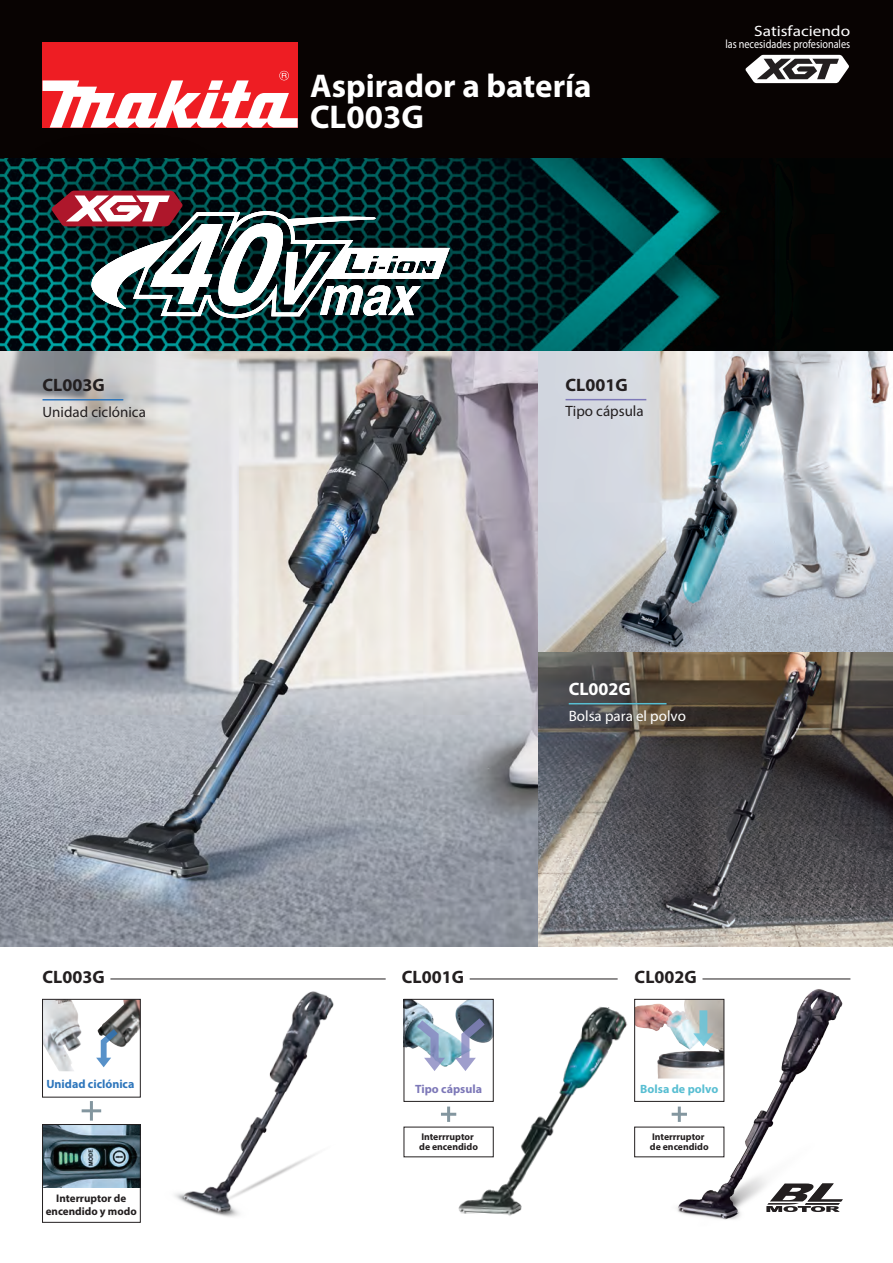
<style>
.page{position:relative;width:893px;height:1263px;background:#fff}
.page>*{position:absolute;margin:0;border:0;box-sizing:border-box;transform-origin:0 0}
.t1{font:700 33px "Myriad Pro";color:#fff}
.t2{font:700 18px "Myriad Pro";color:#231f20}
.t3{font:700 18px "Myriad Pro";color:#fff}
.t4{font:15px "Myriad Pro";color:#231f20}
.t5{font:15px "Myriad Pro";color:#fff}
.t6{font:15px "Myriad Pro";color:#fff;scale:1.15 1}
.t7{font:12px "Myriad Pro";color:#fff;scale:.85 1}
.t8{font:700 12px "Myriad Pro";color:#2e76bc}
.t9{font:700 12px "Myriad Pro";color:#58bed2}
.t10{font:700 12px "Myriad Pro";color:#7d78b8}
.t11{font:700 11.1px/13.5px "Myriad Pro";color:#231f20;text-align:center}
.t12{font:700 9.75px/10.5px "Myriad Pro";color:#231f20}
</style>
<div class="page">
<img style="left:537px;top:350px;width:356px;height:302px">
<img style="left:537px;top:652px;width:356px;height:294px">
<img style="left:0;top:350px;width:537px;height:596px">
<div style="left:0;top:0;width:893px;height:159px;background:#080302"></div>
<div style="left:43px;top:43px;width:255px;height:85px;background:#ee1d23"></div>
<svg style="left:43px;top:71px;width:255px;height:56px"></svg>
<img style="left:119px;top:979px;width:267px;height:238px">
<img style="left:431px;top:998px;width:197px;height:218px">
<img style="left:634px;top:978px;width:217px;height:242px">
<svg style="left:745px;top:55px;width:104px;height:28px;background:#9a9898"></svg>
<img style="left:514px;top:159px;width:379px;height:191px">
<img style="left:0;top:127px;width:514px;height:255px">
<svg style="left:51px;top:191px;width:399px;height:127px"></svg>
<hr style="left:441px;top:1113px;width:15px;height:3px;background:#83969f">
<hr style="left:447px;top:1106px;width:3px;height:16px;background:#83969f">
<div style="left:404px;top:999px;width:89px;height:79px;background:#fff"></div>
<img style="left:406px;top:1001px;width:85px;height:66px">
<svg style="left:455px;top:1018px;width:30px;height:53px"></svg>
<svg style="left:417px;top:1020px;width:28px;height:51px"></svg>
<div style="left:404px;top:999px;width:89px;height:102px;border:1px solid #231f20"></div>
<hr style="left:672px;top:1113px;width:15px;height:3px;background:#83969f">
<hr style="left:678px;top:1106px;width:3px;height:16px;background:#83969f">
<hr style="left:43px;top:399px;width:80px;height:1px;background:#2e76bc">
<hr style="left:566px;top:399px;width:80px;height:1px;background:#7d78b8">
<hr style="left:569px;top:703px;width:97px;height:1px;background:#58bed2">
<div style="left:759px;top:1179px;width:91px;height:37px;background:#fff"></div>
<svg style="left:767px;top:1183px;width:76px;height:29px"></svg>
<hr style="left:470px;top:978px;width:148px;height:1px;background:#231f20">
<hr style="left:702px;top:978px;width:148px;height:1px;background:#231f20">
<hr style="left:110px;top:978px;width:276px;height:1px;background:#231f20">
<hr style="left:82px;top:1109px;width:19px;height:3px;background:#83969f">
<hr style="left:90px;top:1101px;width:3px;height:19px;background:#83969f">
<div style="left:43px;top:1124px;width:97px;height:98px;background:#fff"></div>
<img style="left:44px;top:1126px;width:95px;height:62px">
<div style="left:42px;top:1124px;width:99px;height:99px;border:1px solid #231f20"></div>
<div style="left:43px;top:999px;width:97px;height:98px;background:#fff"></div>
<img style="left:44px;top:1001px;width:95px;height:70px">
<div style="left:42px;top:999px;width:99px;height:98px;border:1px solid #231f20"></div>
<svg style="left:96px;top:1029px;width:22px;height:38px"></svg>
<img style="left:636px;top:1001px;width:83px;height:61px">
<div style="left:634px;top:999px;width:90px;height:102px;border:1px solid #231f20"></div>
<svg style="left:693px;top:1010px;width:20px;height:36px"></svg>
<h2 class="t2" style="left:43px;top:373px;width:64px">CL003G</h2>
<h3 class="t4" style="left:43px;top:402px;width:105px">Unidad ciclónica</h3>
<h1 class="t1" style="left:310px;top:64px;width:283px">Aspirador a batería</h1>
<h1 class="t1" style="left:310px;top:95px;width:115px">CL003G</h1>
<h3 class="t6" style="left:754px;top:22px;width:85px">Satisfaciendo</h3>
<p class="t7" style="left:725px;top:37px;width:148px">las necesidades profesionales</p>
<h2 class="t2" style="left:566px;top:373px;width:64px">CL001G</h2>
<h3 class="t4" style="left:566px;top:402px;width:80px">Tipo cápsula</h3>
<h2 class="t3" style="left:569px;top:677px;width:64px">CL002G</h2>
<h3 class="t5" style="left:569px;top:706px;width:119px">Bolsa para el polvo</h3>
<h2 class="t2" style="left:43px;top:965px;width:64px">CL003G</h2>
<h2 class="t2" style="left:402px;top:965px;width:64px">CL001G</h2>
<h2 class="t2" style="left:635px;top:965px;width:64px">CL002G</h2>
<p class="t8" style="left:46px;top:1076px;width:90px">Unidad ciclónica</p>
<p class="t11" style="left:46px;top:1191px;width:93px">Interruptor de encendido y modo</p>
<p class="t9" style="left:640px;top:1081px;width:79px">Bolsa de polvo</p>
<p class="t10" style="left:415px;top:1081px;width:68px">Tipo cápsula</p>
<p class="t12" style="left:419px;top:1131px;width:60px">Interrruptor de encendido</p>
<p class="t12" style="left:650px;top:1131px;width:60px">Interrruptor de encendido</p>
</div>
